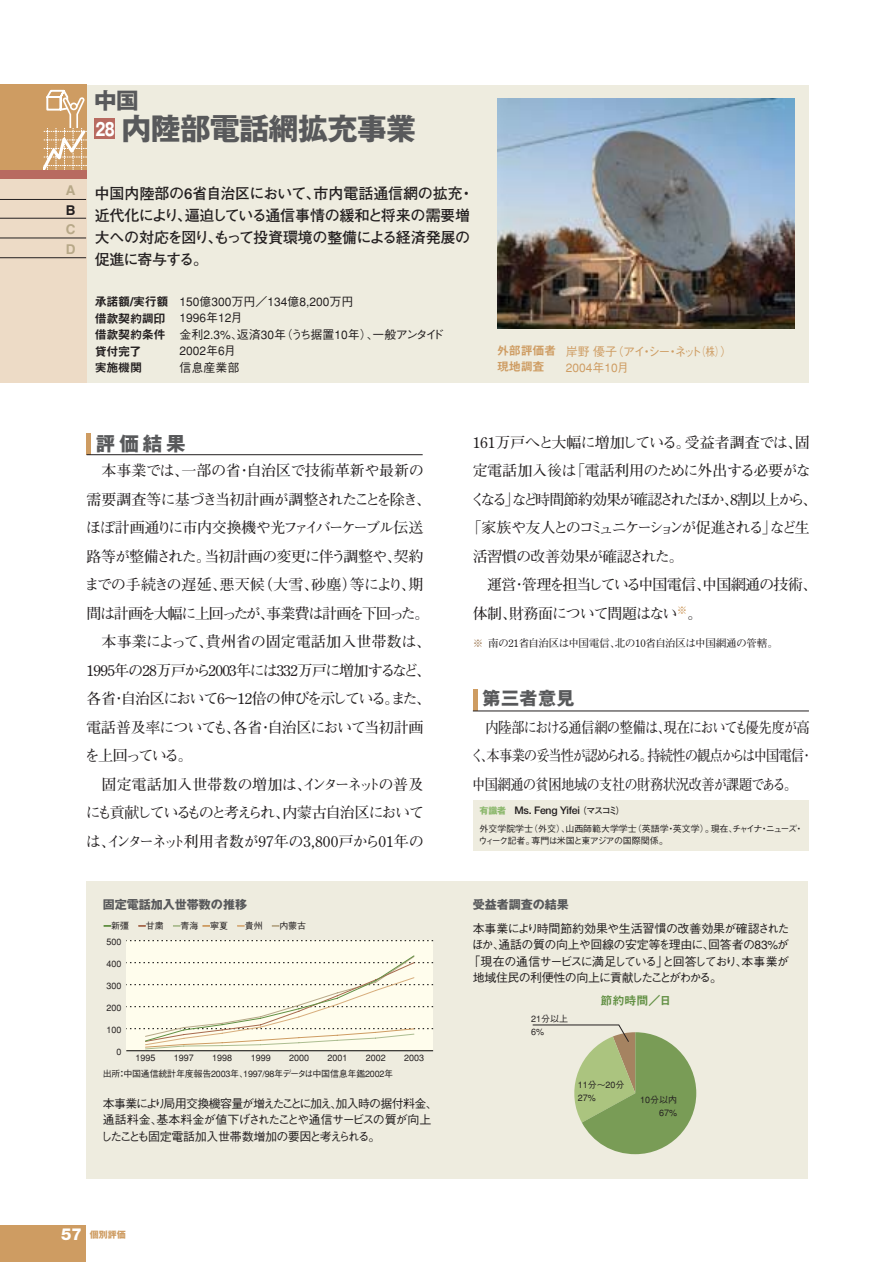
<style>
.page{position:relative;width:893px;height:1262px;background:#fff}
.page>*{position:absolute;margin:0;border:0;box-sizing:border-box;transform-origin:0 0}
.t1{font:700 30px "Gothic MB101";letter-spacing:-.02em;color:#58595b}
.t2{font:700 22.5px "Gothic MB101";color:#58595b}
.t3{font:700 19.5px "Gothic MB101";color:#58595b}
.t4{font:700 18px "Gothic MB101";letter-spacing:.025em;color:#58595b}
.t5{font:700 15px/28.5px "Futo Min A101";letter-spacing:-.055em;color:#231f20}
.t6{font:700 15px/21.8px "Futo Go B101";letter-spacing:-.02em;color:#231f20}
.t7{font:700 15px/28.5px "Futo Min A101";letter-spacing:-.055em;color:#231f20;scale:.88 1}
.t8{font:700 15px "Futo Min A101";letter-spacing:-.1em;color:#231f20}
.t9{font:700 15px "Futo Min A101";letter-spacing:-.16em;color:#231f20}
.t10{font:700 15px "Futo Min A101";color:#231f20}
.t11{font:700 15px "Futo Min A101";letter-spacing:-.025em;color:#231f20}
.t12{font:700 15px "Futo Min A101";letter-spacing:-.075em;color:#231f20}
.t13{font:13.5px/19.5px "Midashi Go MB31";color:#b7a888}
.t14{font:13.5px "Midashi Go MB31";color:#231f20}
.t15{font:500 12px/16.5px "Gothic BBB";letter-spacing:-.045em;color:#231f20}
.t16{font:500 12px/16.5px "Gothic BBB";color:#231f20}
.t17{font:500 12px "Gothic BBB";letter-spacing:-.11em;color:#231f20}
.t18{font:500 12px "Gothic BBB";letter-spacing:-.01em;color:#231f20}
.t19{font:12px/16.5px "Midashi Go MB31";letter-spacing:-.02em;color:#231f20}
.t20{font:500 12px/16.5px "Gothic BBB";color:#ce9c62}
.t21{font:700 12px "Gothic MB101";color:#58595b}
.t22{font:12px/16.5px "Midashi Go MB31";letter-spacing:-.02em;color:#ce9c62}
.t23{font:12px "Midashi Go MB31";color:#629044}
.t24{font:700 10.5px "Futo Min A101";letter-spacing:-.025em;color:#231f20}
.t25{font:700 10.5px "Futo Go B101";letter-spacing:-.025em;color:#231f20}
.t26{font:500 9px/13.5px "Gothic BBB";letter-spacing:-.01em;color:#231f20}
.t27{font:700 9px "Gothic MB101";color:#ce9c62}
.s1{font-size:17.55px;color:#fff}
.s2{color:#a58361}
.s3{font-family:"Gothic MB101";font-size:9px;color:#8ab76b}
.s4{font-size:9px}
.s5{color:#629044}
.s6{color:#a6694d}
.s7{color:#acbd91}
.s8{color:#ce9c62}
.s9{color:#d7ad7c}
.s10{color:#b7a888}
.s11{font-family:"Helvetica Neue";font-weight:800;font-size:16.5px;color:#fff}
</style>
<div class="page">
<div style="left:473px;top:800px;width:335px;height:51px;background:#eeecdf"></div>
<div style="left:0;top:85px;width:808px;height:297px;background:#eeecdf"></div>
<div style="left:0;top:85px;width:86px;height:297px;background:#eddbc6"></div>
<div style="left:0;top:85px;width:86px;height:85px;background:#ce9c62"></div>
<hr style="left:87px;top:433px;width:4px;height:21px;background:#ce9c62">
<hr style="left:87px;top:454px;width:335px;height:1px;background:#231f20">
<hr style="left:0;top:199px;width:86px;height:1px;background:#231f20">
<hr style="left:0;top:218px;width:86px;height:1px;background:#231f20">
<hr style="left:0;top:238px;width:86px;height:1px;background:#231f20">
<hr style="left:0;top:257px;width:86px;height:1px;background:#231f20">
<div style="left:95px;top:119px;width:20px;height:20px;background:#b86a60"></div>
<div style="left:86px;top:881px;width:722px;height:298px;background:#eeecdf"></div>
<div style="left:0;top:170px;width:86px;height:8px;background:#b86a60"></div>
<hr style="left:473px;top:689px;width:4px;height:22px;background:#ce9c62">
<hr style="left:473px;top:710px;width:335px;height:1px;background:#231f20">
<img style="left:497px;top:99px;width:297px;height:229px">
<svg style="left:43px;top:89px;width:43px;height:81px"></svg>
<svg style="left:70px;top:103px;width:8px;height:7px"></svg>
<div style="left:126px;top:940px;width:307px;height:110px;background:#fffded"></div>
<svg style="left:126px;top:940px;width:307px;height:1px"></svg>
<hr style="left:126px;top:1050px;width:307px;height:1px;background:#000">
<svg style="left:126px;top:955px;width:307px;height:94px"></svg>
<svg style="left:532px;top:1024px;width:164px;height:130px"></svg>
<div style="left:0;top:1225px;width:86px;height:37px;background:#ce9c62"></div>
<h2 class="t2" style="left:94px;top:92px;width:46px">中国</h2>
<p class="t13" style="left:66px;top:182px;width:11px">A</p>
<p class="t14" style="left:66px;top:204px;width:11px">B</p>
<p class="t13" style="left:66px;top:221px;width:11px">C<br>D</p>
<h1 class="t1" style="left:95px;top:118px;width:322px"><span class="s1">28</span> 内陸部電話網拡充事業</h1>
<p class="t6" style="left:95px;top:184px;width:381px">中国内陸部の6省自治区において、市内電話通信網の拡充・近代化により、逼迫している通信事情の緩和と将来の需要増大への対応を図り、もって投資環境の整備による経済発展の促進に寄与する。</p>
<p class="t19" style="left:95px;top:295px;width:75px">承諾額/実行額借款契約調印借款契約条件貸付完了<br>実施機関</p>
<p class="t16" style="left:179px;top:295px;width:277px">150億300万円／134億8,200万円　<br>1996年12月　　<br>金利2.3%、返済30年（うち据置10年）、一般アンタイド　<br>2002年6月<br>信息産業部</p>
<p class="t22" style="left:497px;top:344px;width:61px">外部評価者現地調査</p>
<p class="t20" style="left:565px;top:344px;width:168px">岸野 優子（アイ・シー・ネット（株））<br>2004年10月</p>
<h3 class="t3" style="left:96px;top:436px;width:91px">評価結果</h3>
<p class="t5" style="left:85px;top:458px;width:348px">　本事業では、一部の省・自治区で技術革新や最新の需要調査等に基づき当初計画が調整されたことを除き、ほぼ計画通りに市内交換機や光ファイバーケーブル伝送路等が整備された。当初計画の変更に伴う調整や、契約までの手続きの遅延、悪天候（大雪、砂塵）等により、期間は計画を大幅に上回ったが、事業費は計画を下回った。　本事業によって、貴州省の固定電話加入世帯数は、<br>1995年の28万戸から2003年には332万戸に増加するなど、各省・自治区において6～12倍の伸びを示している。また、電話普及率についても、各省・自治区において当初計画を上回っている。<br>　固定電話加入世帯数の増加は、インターネットの普及にも貢献しているものと考えられ、内蒙古自治区においては、インターネット利用者数が97年の3,800戸から01年の</p>
<p class="t10" style="left:472px;top:437px;width:338px">161万戸へと大幅に増加している。受益者調査では、固</p>
<p class="t11" style="left:472px;top:465px;width:339px">定電話加入後は「電話利用のために外出する必要がな</p>
<p class="t8" style="left:470px;top:494px;width:348px">くなる」など時間節約効果が確認されたほか、8割以上から、</p>
<p class="t9" style="left:467px;top:522px;width:344px">「家族や友人とのコミュニケーションが促進される」など生</p>
<p class="t5" style="left:472px;top:544px;width:212px">活習慣の改善効果が確認された。</p>
<p class="t5" style="left:472px;top:572px;width:346px">　運営・管理を担当している中国電信、中国網通の技術、</p>
<p class="t12" style="left:472px;top:608px;width:231px">体制、財務面について問題はない<sup>※</sup>。</p>
<p class="t24" style="left:472px;top:639px;width:307px"><span class="s2">※</span> 南の21省自治区は中国電信、北の10省自治区は中国網通の管轄。</p>
<p class="t4" style="left:482px;top:692px;width:93px">第三者意見</p>
<p class="t7" style="left:471px;top:715px;width:391px">　内陸部における通信網の整備は、現在においても優先度が高く、本事業の妥当性が認められる。持続性の観点からは中国電信・中国網通の貧困地域の支社の財務状況改善が課題である。</p>
<p class="t25" style="left:479px;top:806px;width:147px"><span class="s3">有識者</span> Ms. Feng Yifei<span class="s4">（マスコミ）</span></p>
<p class="t26" style="left:478px;top:823px;width:326px;line-height:12px">外交学院学士（外交）、山西師範大学学士（英語学・英文学）。現在、チャイナ・ニューズ・ウィーク記者。専門は米国と東アジアの国際関係。</p>
<p class="t21" style="left:103px;top:899px;width:146px">固定電話加入世帯数の推移</p>
<p class="t21" style="left:472px;top:899px;width:98px">受益者調査の結果</p>
<p class="t26" style="left:103px;top:920px;width:205px"><span class="s5">ー</span>新彊　<span class="s6">ー</span>甘粛　<span class="s7">ー</span>青海 <span class="s8">ー</span>寧夏　<span class="s9">ー</span>貴州　<span class="s10">ー</span>内蒙古</p>
<p class="t26" style="left:106px;top:935px;width:17px">500</p>
<p class="t26" style="left:106px;top:957px;width:17px">400</p>
<p class="t26" style="left:106px;top:979px;width:17px">300</p>
<p class="t26" style="left:106px;top:1001px;width:17px">200</p>
<p class="t26" style="left:106px;top:1023px;width:17px">100</p>
<p class="t26" style="left:116px;top:1045px;width:7px">0</p>
<p class="t26" style="left:135px;top:1052px;width:22px">1995</p>
<p class="t26" style="left:174px;top:1052px;width:22px">1997</p>
<p class="t26" style="left:212px;top:1052px;width:22px">1998</p>
<p class="t26" style="left:251px;top:1052px;width:22px">1999</p>
<p class="t26" style="left:289px;top:1052px;width:22px">2000</p>
<p class="t26" style="left:327px;top:1052px;width:22px">2001</p>
<p class="t26" style="left:366px;top:1052px;width:22px">2002</p>
<p class="t26" style="left:404px;top:1052px;width:22px">2003</p>
<p class="t26" style="left:103px;top:1067px;width:292px">出所：中国通信統計年度報告2003年、1997/98年データは中国信息年鑑2002年</p>
<p class="t15" style="left:100px;top:1096px;width:338px">本事業により局用交換機容量が増えたことに加え、加入時の据付料金、通話料金、基本料金が値下げされたことや通信サービスの質が向上したことも固定電話加入世帯数増加の要因と考えられる。</p>
<p class="t18" style="left:472px;top:923px;width:318px">本事業により時間節約効果や生活習慣の改善効果が確認された</p>
<p class="t15" style="left:472px;top:938px;width:319px">ほか、通話の質の向上や回線の安定等を理由に、回答者の83%が</p>
<p class="t17" style="left:469px;top:956px;width:322px">「現在の通信サービスに満足している」と回答しており、本事業が</p>
<p class="t15" style="left:472px;top:971px;width:251px">地域住民の利便性の向上に貢献したことがわかる。</p>
<p class="t26" style="left:531px;top:1012px;width:39px">21分以上<br>6%</p>
<p class="t23" style="left:600px;top:996px;width:73px">節約時間／日</p>
<p class="t26" style="left:578px;top:1079px;width:48px">11分～20分<br>27%</p>
<p class="t26" style="left:640px;top:1093px;width:38px;text-align:right">10分以内<br>67%</p>
<p class="t27" style="left:61px;top:1231px;width:66px"><span class="s11">57</span> 個別評価</p>
</div>
